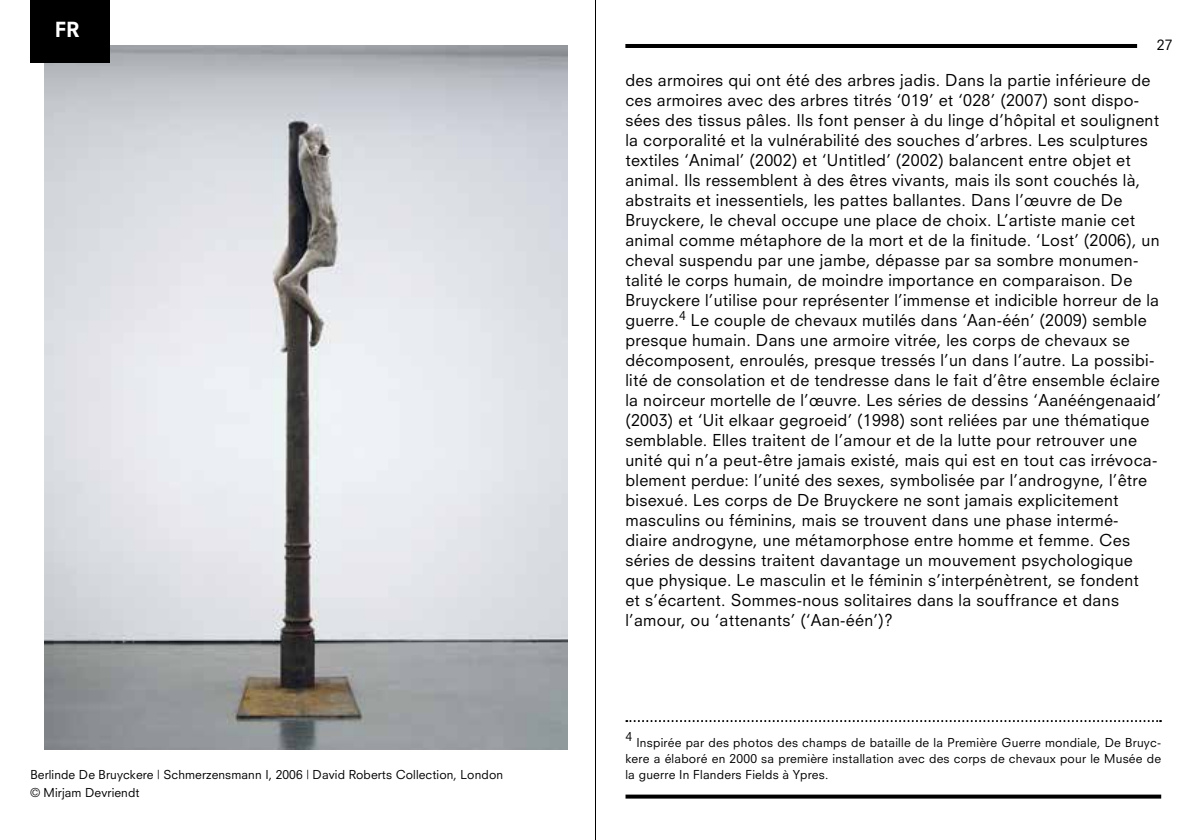
<style>
.page{position:relative;width:1191px;height:840px;background:#fff}
.page>*{position:absolute;margin:0;border:0;box-sizing:border-box;transform-origin:0 0}
.t1{font:800 20.2px "Neuzeit SLT Std";color:#fff}
.t2{font:16px/20px "Neuzeit SLT Std";letter-spacing:.02em;color:#000}
.t3{font:14px "Neuzeit SLT Std";color:#000}
.t4{font:12px/16px "Neuzeit SLT Std";letter-spacing:.01em;color:#000}
</style>
<div class="page">
<hr style="left:595px;top:0;width:1px;height:839px;background:#000">
<img style="left:44px;top:46px;width:523px;height:702px">
<div style="left:30px;top:0;width:80px;height:62px;background:#000"></div>
<hr style="left:625px;top:44px;width:512px;height:4px;background:#000">
<svg style="left:625px;top:794px;width:536px;height:4px;fill:#000"></svg>
<svg style="left:626px;top:720px;width:535px;height:1px"></svg>
<p class="t1" style="left:55px;top:17px;width:26px">FR</p>
<p class="t4" style="left:30px;top:765px;width:474px;line-height:18px">Berlinde De Bruyckere | Schmerzensmann I, 2006 | David Roberts Collection, London © Mirjam Devriendt</p>
<p class="t3" style="left:1157px;top:37px;width:17px">27</p>
<p class="t2" style="left:625px;top:69px;width:537px">des armoires qui ont été des arbres jadis. Dans la partie inférieure de ces armoires avec des arbres titrés ‘019’ et ‘028’ (2007) sont dispo&shy;sées des tissus pâles. Ils font penser à du linge d’hôpital et soulignent la corporalité et la vulnérabilité des souches d’arbres. Les sculptures textiles ‘Animal’ (2002) et ‘Untitled’ (2002) balancent entre objet et animal. Ils ressemblent à des êtres vivants, mais ils sont couchés là, abstraits et inessentiels, les pattes ballantes. Dans l’œuvre de De Bruyckere, le cheval occupe une place de choix. L’artiste manie cet animal comme métaphore de la mort et de la finitude. ‘Lost’ (2006), un cheval suspendu par une jambe, dépasse par sa sombre monumen&shy;talité le corps humain, de moindre importance en comparaison. De Bruyckere l’utilise pour représenter l’immense et indicible horreur de la guerre.<sup>4</sup> Le couple de chevaux mutilés dans ‘Aan-één’ (2009) semble presque humain. Dans une armoire vitrée, les corps de chevaux se décomposent, enroulés, presque tressés l’un dans l’autre. La possibi&shy;lité de consolation et de tendresse dans le fait d’être ensemble éclaire la noirceur mortelle de l’œuvre. Les séries de dessins ‘Aanééngenaaid’ (2003) et ‘Uit elkaar gegroeid’ (1998) sont reliées par une thématique semblable. Elles traitent de l’amour et de la lutte pour retrouver une unité qui n’a peut-être jamais existé, mais qui est en tout cas irrévoca&shy;blement perdue: l’unité des sexes, symbolisée par l’androgyne, l’être bisexué. Les corps de De Bruyckere ne sont jamais explicitement masculins ou féminins, mais se trouvent dans une phase intermé&shy;diaire androgyne, une métamorphose entre homme et femme. Ces séries de dessins traitent davantage un mouvement psychologique que physique. Le masculin et le féminin s’interpénètrent, se fondent<br>et s’écartent. Sommes-nous solitaires dans la souffrance et dans l’amour, ou ‘attenants’ (‘Aan-één’)?</p>
<p class="t4" style="left:625px;top:727px;width:8px">4</p>
<p class="t4" style="left:625px;top:733px;width:537px;text-align:justify;text-indent:11px">Inspirée par des photos des champs de bataille de la Première Guerre mondiale, De Bruyc&shy;kere a élaboré en 2000 sa première installation avec des corps de chevaux pour le Musée de la guerre In Flanders Fields à Ypres.</p>
</div>
